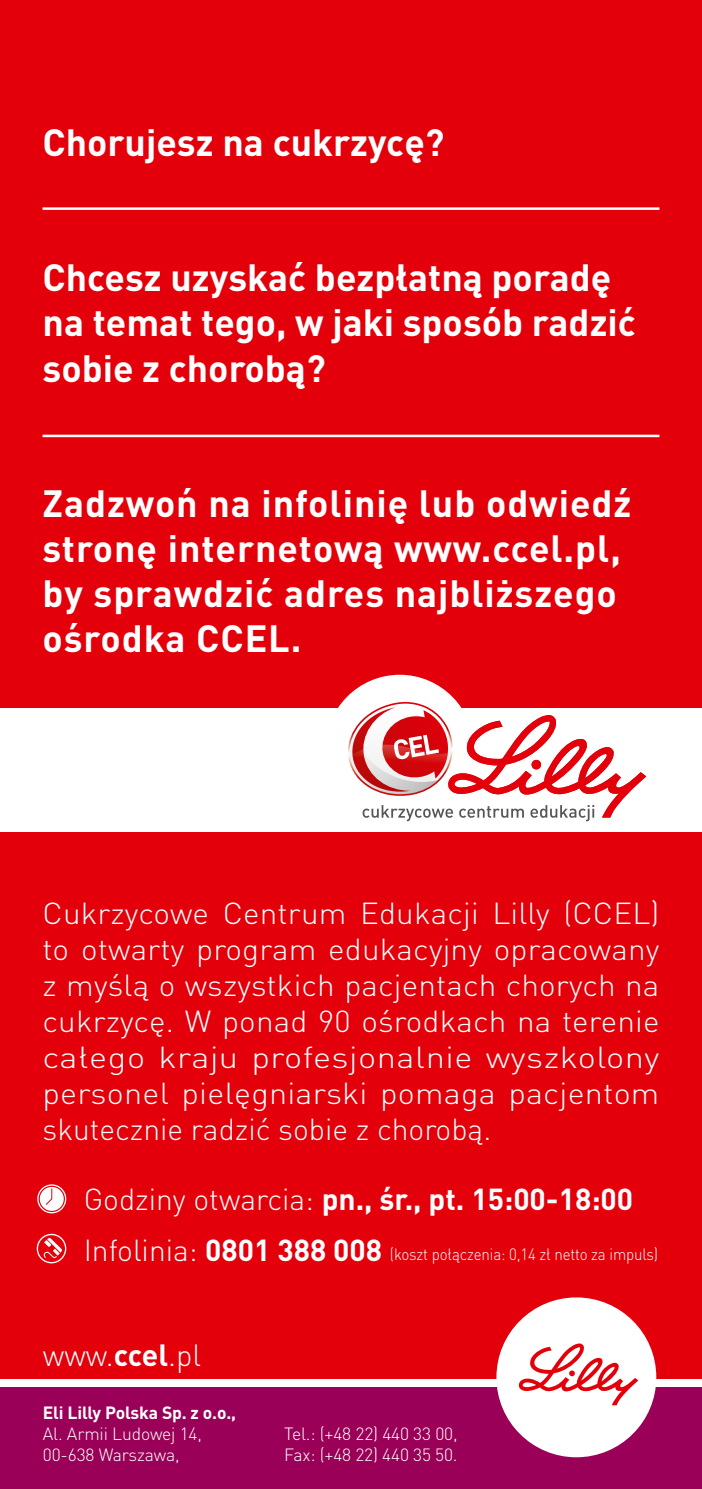
<style>
.page{position:relative;width:702px;height:1489px;background:#fff}
.page>*{position:absolute;margin:0;border:0;box-sizing:border-box;transform-origin:0 0}
.t1{font:700 37.5px/45px "DIN Pl";letter-spacing:.025em;color:#fff}
.t2{font:700 37.5px/45px "DIN Pl";letter-spacing:.005em;color:#fff}
.t3{font:300 30.25px "DIN Pl";color:#fff}
.t4{font:300 30px/36px "DIN Pl";color:#fff;text-align:justify;scale:1.05 1}
.t5{font:700 30px "DIN Pl";color:#fff}
.t6{font:300 17.5px/21px "DIN Pl";letter-spacing:-.01em;color:#fff}
.t7{font:700 17.5px "DIN Pl";letter-spacing:-.01em;color:#fff}
.t8{font:300 16.25px "DIN Pl";letter-spacing:-.01em;color:#fff;scale:.93 1}
.s1{font-weight:300}
.s2{font-size:30px}
.s3{font-weight:700;font-size:30px}
.s4{font-weight:700}
</style>
<div class="page">
<div style="left:0;top:1387px;width:702px;height:101px;background:#9a0057"></div>
<div style="left:0;top:832px;width:702px;height:546px;background:#e3000b"></div>
<div style="left:0;top:0;width:702px;height:707px;background:#e3000b"></div>
<svg style="left:37px;top:1184px;width:29px;height:29px"></svg>
<svg style="left:37px;top:1184px;width:29px;height:29px"></svg>
<svg style="left:39px;top:1185px;width:26px;height:26px"></svg>
<div style="left:40px;top:1186px;width:24px;height:24px;background:#fff;border-radius:50%"></div>
<svg style="left:45px;top:1187px;width:8px;height:18px"></svg>
<svg style="left:37px;top:1233px;width:29px;height:30px"></svg>
<div style="left:496px;top:1297px;width:160px;height:159px;background:#fff;border-radius:50%"></div>
<svg style="left:518px;top:1343px;width:120px;height:62px"></svg>
<div style="left:326px;top:676px;width:146px;height:148px;background:#fff;border-radius:50%"></div>
<svg style="left:348px;top:702px;width:298px;height:119px"></svg>
<hr style="left:43px;top:434px;width:616px;height:3px;background:#fff">
<hr style="left:43px;top:207px;width:616px;height:3px;background:#fff">
<p class="t2" style="left:43px;top:119px;width:403px">Chorujesz na cukrzycę?</p>
<p class="t2" style="left:43px;top:254px;width:595px">Chcesz uzyskać bezpłatną poradę na temat tego, w jaki sposób radzić sobie z chorobą?</p>
<p class="t1" style="left:43px;top:479px;width:590px">Zadzwoń na infolinię lub odwiedź stronę internetową www.ccel.pl, by sprawdzić adres najbliższego ośrodka CCEL.</p>
<p class="t4" style="left:43px;top:894px;width:589px">Cukrzycowe Centrum Edukacji Lilly (CCEL) to otwarty program edukacyjny opracowany z myślą o wszystkich pacjentach chorych na cukrzycę. W ponad 90 ośrodkach na terenie całego kraju profesjonalnie wyszkolony personel pielęgniarski pomaga pacjentom skutecznie radzić sobie z chorobą.</p>
<p class="t5" style="left:84px;top:1179px;width:551px"><span class="s1">Godziny otwarcia:</span> pn., śr., pt. 15:00-18:00</p>
<p class="t8" style="left:84px;top:1244px;width:619px"><span class="s2">Infolinia:</span> <span class="s3">0801 388 008</span> (koszt połączenia: 0,14 zł netto za impuls)</p>
<p class="t3" style="left:43px;top:1336px;width:160px">www.<span class="s4">ccel</span>.pl</p>
<p class="t7" style="left:43px;top:1401px;width:195px">Eli Lilly Polska Sp. z o.o.,</p>
<p class="t6" style="left:43px;top:1422px;width:161px">Al. Armii Ludowej 14,<br>00-638 Warszawa,</p>
<p class="t6" style="left:284px;top:1422px;width:175px">Tel.: (+48 22) 440 33 00,<br>Fax: (+48 22) 440 35 50.</p>
</div>
